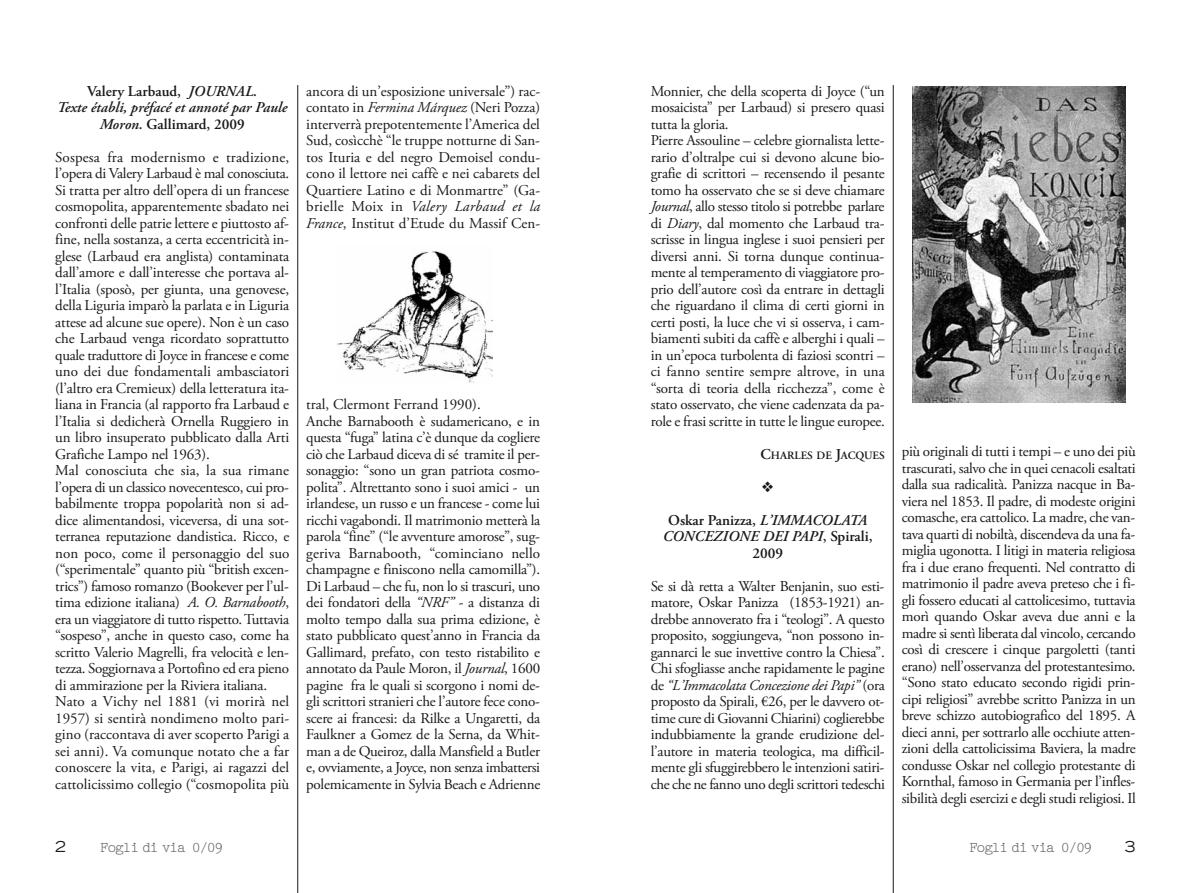
<style>
.page{position:relative;width:1191px;height:893px;background:#fff}
.page>*{position:absolute;margin:0;border:0;box-sizing:border-box;transform-origin:0 0}
.t1{font:15px/16.5px "Adobe Garamond Pro";letter-spacing:-.015em;color:#191919}
.t2{font:italic 600 15px/16.5px "Adobe Garamond Pro";color:#191919;text-align:center}
.t3{font:15px "Pica 10 Pitch BT";letter-spacing:-.1em;color:#5e5e5e}
.t4{font:expanded 15px "Trade Gothic LH";color:#191919}
.t5{font:600 11.25px "Adobe Garamond Pro";color:#191919}
.s1{font-style:normal}
.s2{font-style:italic}
.s3{font-size:15px}
</style>
<div class="page">
<hr style="left:893px;top:85px;width:1px;height:808px;background:#191919">
<hr style="left:297px;top:85px;width:1px;height:808px;background:#191919">
<img style="left:337px;top:251px;width:155px;height:132px">
<img style="left:912px;top:87px;width:213px;height:315px">
<p class="t2" style="left:57px;top:84px;width:232px"><span class="s1">Valery Larbaud,</span> JOURNAL.<br>Texte établi, préfacé et annoté par Paule<br>Moron. <span class="s1">Gallimard, 2009</span></p>
<p class="t1" style="left:55px;top:150px;width:236px">Sospesa fra modernismo e tradizione, l’opera di Valery Larbaud è mal conosciuta.<br>Si tratta per altro dell’opera di un francese cosmopolita, apparentemente sbadato nei confronti delle patrie lettere e piuttosto af&shy;fine, nella sostanza, a certa eccentricità in&shy;glese (Larbaud era anglista) contaminata dall’amore e dall’interesse che portava al&shy;l’Italia (sposò, per giunta, una genovese, della Liguria imparò la parlata e in Liguria attese ad alcune sue opere). Non è un caso che Larbaud venga ricordato soprattutto quale traduttore di Joyce in francese e come uno dei due fondamentali ambasciatori (l’altro era Cremieux) della letteratura ita&shy;liana in Francia (al rapporto fra Larbaud e l’Italia si dedicherà Ornella Ruggiero in un libro insuperato pubblicato dalla Arti Grafiche Lampo nel 1963).<br>Mal conosciuta che sia, la sua rimane l’opera di un classico novecentesco, cui pro&shy;babilmente troppa popolarità non si ad&shy;dice alimentandosi, viceversa, di una sot&shy;terranea reputazione dandistica. Ricco, e non poco, come il personaggio del suo (“sperimentale” quanto più “british excen&shy;trics”) famoso romanzo (Bookever per l’ul&shy;tima edizione italiana) <span class="s2">A. O. Barnabooth</span>, era un viaggiatore di tutto rispetto. Tuttavia “sospeso”, anche in questo caso, come ha scritto Valerio Magrelli, fra velocità e len&shy;tezza. Soggiornava a Portofino ed era pieno di ammirazione per la Riviera italiana.<br>Nato a Vichy nel 1881 (vi morirà nel 1957) si sentirà nondimeno molto pari&shy;gino (raccontava di aver scoperto Parigi a sei anni). Va comunque notato che a far conoscere la vita, e Parigi, ai ragazzi del cattolicissimo collegio (“cosmopolita più</p>
<p class="t1" style="left:306px;top:84px;width:235px;text-align:justify">ancora di un’esposizione universale”) rac&shy;contato in <span class="s2">Fermina Márquez</span> (Neri Pozza) interverrà prepotentemente l’America del Sud, cosìcchè “le truppe notturne di San&shy;tos Ituria e del negro Demoisel condu&shy;cono il lettore nei caffè e nei cabarets del Quartiere Latino e di Monmartre” (Ga&shy;brielle Moix in <span class="s2">Valery Larbaud et la France</span>, Institut d’Etude du Massif Cen-</p>
<p class="t1" style="left:306px;top:398px;width:236px">tral, Clermont Ferrand 1990).<br>Anche Barnabooth è sudamericano, e in questa “fuga” latina c’è dunque da cogliere ciò che Larbaud diceva di sé tramite il per&shy;sonaggio: “sono un gran patriota cosmo&shy;polita”. Altrettanto sono i suoi amici - un irlandese, un russo e un francese - come lui ricchi vagabondi. Il matrimonio metterà la parola “fine” (“le avventure amorose”, sug&shy;geriva Barnabooth, “cominciano nello champagne e finiscono nella camomilla”).<br>Di Larbaud – che fu, non lo si trascuri, uno dei fondatori della <span class="s2">“NRF”</span> - a distanza di molto tempo dalla sua prima edizione, è stato pubblicato quest’anno in Francia da Gallimard, prefato, con testo ristabilito e annotato da Paule Moron, il <span class="s2">Journal</span>, 1600 pagine fra le quali si scorgono i nomi de&shy;gli scrittori stranieri che l’autore fece cono&shy;scere ai francesi: da Rilke a Ungaretti, da Faulkner a Gomez de la Serna, da Whit&shy;man a de Queiroz, dalla Mansfield a Butler e, ovviamente, a Joyce, non senza imbattersi polemicamente in Sylvia Beach e Adrienne</p>
<p class="t1" style="left:651px;top:84px;width:235px">Monnier, che della scoperta di Joyce (“un mosaicista” per Larbaud) si presero quasi tutta la gloria.<br>Pierre Assouline – celebre giornalista lette&shy;rario d’oltralpe cui si devono alcune bio&shy;grafie di scrittori – recensendo il pesante tomo ha osservato che se si deve chiamare <span class="s2">Journal</span>, allo stesso titolo si potrebbe parlare di <span class="s2">Diary</span>, dal momento che Larbaud tra&shy;scrisse in lingua inglese i suoi pensieri per diversi anni. Si torna dunque continua&shy;mente al temperamento di viaggiatore pro&shy;prio dell’autore così da entrare in dettagli che riguardano il clima di certi giorni in certi posti, la luce che vi si osserva, i cam&shy;biamenti subiti da caffè e alberghi i quali – in un’epoca turbolenta di faziosi scontri – ci fanno sentire sempre altrove, in una “sorta di teoria della ricchezza”, come è stato osservato, che viene cadenzata da pa&shy;role e frasi scritte in tutte le lingue europee.</p>
<p class="t5" style="left:760px;top:451px;width:126px"><span class="s3">C</span>HARLES DE <span class="s3">J</span>ACQUES</p>
<p class="t2" style="left:663px;top:513px;width:211px"><span class="s1">Oskar Panizza,</span> L’IMMACOLATA<br>CONCEZIONE DEI PAPI<span class="s1">, Spirali,<br>2009</span></p>
<p class="t1" style="left:651px;top:579px;width:235px;text-align:justify">Se si dà retta a Walter Benjanin, suo esti&shy;matore, Oskar Panizza (1853-1921) an&shy;drebbe annoverato fra i “teologi”. A questo proposito, soggiungeva, “non possono in&shy;gannarci le sue invettive contro la Chiesa”.<br>Chi sfogliasse anche rapidamente le pagine de <span class="s2">“L’Immacolata Concezione dei Papi”</span> (ora proposto da Spirali, €26, per le davvero ot&shy;time cure di Giovanni Chiarini) coglierebbe indubbiamente la grande erudizione del&shy;l’autore in materia teologica, ma difficil&shy;mente gli sfuggirebbero le intenzioni satiri&shy;che che ne fanno uno degli scrittori tedeschi</p>
<p class="t1" style="left:901px;top:445px;width:236px;text-align:justify">più originali di tutti i tempi – e uno dei più trascurati, salvo che in quei cenacoli esaltati dalla sua radicalità. Panizza nacque in Ba&shy;viera nel 1853. Il padre, di modeste origini comasche, era cattolico. La madre, che van&shy;tava quarti di nobiltà, discendeva da una fa&shy;miglia ugonotta. I litigi in materia religiosa fra i due erano frequenti. Nel contratto di matrimonio il padre aveva preteso che i fi&shy;gli fossero educati al cattolicesimo, tuttavia morì quando Oskar aveva due anni e la madre si sentì liberata dal vincolo, cercando così di crescere i cinque pargoletti (tanti erano) nell’osservanza del protestantesimo. “Sono stato educato secondo rigidi prin&shy;cipi religiosi” avrebbe scritto Panizza in un breve schizzo autobiografico del 1895. A dieci anni, per sottrarlo alle occhiute atten&shy;zioni della cattolicissima Baviera, la madre condusse Oskar nel collegio protestante di Kornthal, famoso in Germania per l’infles&shy;sibilità degli esercizi e degli studi religiosi. Il</p>
<p class="t4" style="left:55px;top:841px;width:12px">2</p>
<p class="t3" style="left:100px;top:843px;width:125px">Fogli di via 0/09</p>
<p class="t3" style="left:969px;top:843px;width:125px">Fogli di via 0/09</p>
<p class="t4" style="left:1124px;top:841px;width:12px">3</p>
</div>
